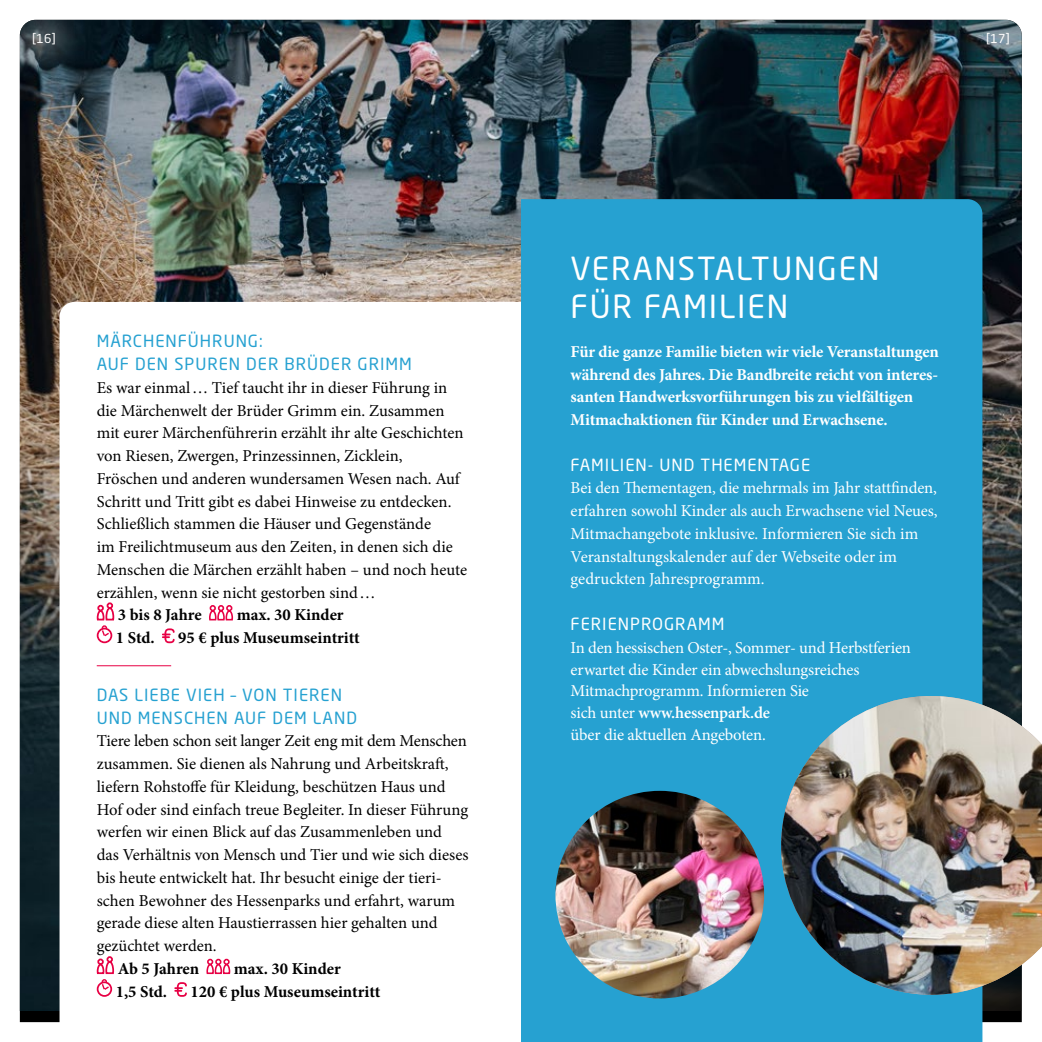
<style>
.page{position:relative;width:1042px;height:1042px;background:#fff}
.page>*{position:absolute;margin:0;border:0;box-sizing:border-box;transform-origin:0 0}
.t1{font:31.5px/38.5px "Neo Sans Pro Cyr";letter-spacing:.06em;color:#fff}
.t2{font:16.62px/22.8px "Minion Pro";color:#000}
.t3{font:16.62px/22.8px "Minion Pro";letter-spacing:-.01em;color:#fff}
.t4{font:700 16.62px/22.8px "Minion Pro";letter-spacing:-.01em;color:#fff}
.t5{font:700 16.62px "Minion Pro";color:#000}
.Angebot{font:16.62px/22.8px "Neo Sans Pro Cyr";letter-spacing:.06em;color:#26a1d1}
.Angebot-2{font:16.62px "Neo Sans Pro Cyr";letter-spacing:.06em;color:#fff}
.t6{font:12.25px "Neo Sans Pro Cyr";color:#fff}
.s1{font-weight:600}
</style>
<div class="page">
<img style="left:20px;top:20px;width:1002px;height:990px">
<div style="left:521px;top:199px;width:461px;height:843px;background:#26a1d1"></div>
<svg style="left:60px;top:302px;width:461px;height:708px"></svg>
<svg style="left:208px;top:604px;width:26px;height:17px"></svg>
<div style="left:98px;top:628px;width:13px;height:14px;background:#fff;border-radius:50%"></div>
<div style="left:97px;top:628px;width:15px;height:15px;border:2px solid #e70044;border-radius:50%"></div>
<svg style="left:96px;top:601px;width:19px;height:36px"></svg>
<svg style="left:162px;top:628px;width:13px;height:15px"></svg>
<hr style="left:97px;top:665px;width:74px;height:1px;background:#e70044">
<svg style="left:206px;top:958px;width:25px;height:17px"></svg>
<div style="left:98px;top:982px;width:13px;height:14px;background:#fff;border-radius:50%"></div>
<div style="left:97px;top:981px;width:15px;height:16px;border:2px solid #e70044;border-radius:50%"></div>
<svg style="left:96px;top:955px;width:19px;height:36px"></svg>
<svg style="left:174px;top:982px;width:13px;height:15px"></svg>
<img style="left:555px;top:791px;width:209px;height:207px">
<img style="left:781px;top:696px;width:261px;height:298px">
<svg style="left:19px;top:19px;width:71px;height:59px;background:#2e3c43"></svg>
<p class="t6" style="left:32px;top:30px;width:25px">[16]</p>
<p class="t6" style="left:986px;top:30px;width:25px">[17]</p>
<p class="Angebot" style="left:97px;top:330px;width:317px">MÄRCHENFÜHRUNG:<br>AUF DEN SPUREN DER BRÜDER GRIMM</p>
<p class="t2" style="left:97px;top:376px;width:372px">Es war einmal… Tief taucht ihr in dieser Führung in die Märchenwelt der Brüder Grimm ein. Zusammen mit eurer Märchenführerin erzählt ihr alte Geschichten von Riesen, Zwergen, Prinzessinnen, Zicklein, Fröschen und anderen wundersamen Wesen nach. Auf Schritt und Tritt gibt es dabei Hinweise zu entdecken.<br>Schließlich stammen die Häuser und Gegenstände<br>im Freilichtmuseum aus den Zeiten, in denen sich die Menschen die Märchen erzählt haben – und noch heute erzählen, wenn sie nicht gestorben sind…</p>
<p class="t5" style="left:118px;top:603px;width:85px">3 bis 8 Jahre</p>
<p class="t5" style="left:237px;top:603px;width:108px">max. 30 Kinder</p>
<p class="t5" style="left:116px;top:626px;width:40px">1 Std.</p>
<p class="t5" style="left:178px;top:626px;width:183px">95 € plus Museumseintritt</p>
<p class="Angebot" style="left:97px;top:683px;width:262px">DAS LIEBE VIEH – VON TIEREN<br>UND MENSCHEN AUF DEM LAND</p>
<p class="t2" style="left:97px;top:730px;width:373px">Tiere leben schon seit langer Zeit eng mit dem Menschen zusammen. Sie dienen als Nahrung und Arbeitskraft, liefern Rohstoffe für Kleidung, beschützen Haus und Hof oder sind einfach treue Begleiter. In dieser Führung werfen wir einen Blick auf das Zusammenleben und<br>das Verhältnis von Mensch und Tier und wie sich dieses bis heute entwickelt hat. Ihr besucht einige der tieri&shy;schen Bewohner des Hessenparks und erfahrt, warum gerade diese alten Haustierrassen hier gehalten und gezüchtet werden.</p>
<p class="t5" style="left:118px;top:957px;width:83px">Ab 5 Jahren</p>
<p class="t5" style="left:234px;top:957px;width:108px">max. 30 Kinder</p>
<p class="t5" style="left:116px;top:980px;width:53px">1,5 Std.</p>
<p class="t5" style="left:190px;top:980px;width:191px">120 € plus Museumseintritt</p>
<p class="t1" style="left:570px;top:248px;width:310px">VERANSTALTUNGEN<br>FÜR FAMILIEN</p>
<p class="t4" style="left:570px;top:340px;width:370px">Für die ganze Familie bieten wir viele Veranstaltungen</p>
<p class="t4" style="left:570px;top:363px;width:367px">während des Jahres. Die Bandbreite reicht von interes&shy;santen Handwerksvorführungen bis zu vielfältigen<br>Mitmachaktionen für Kinder und Erwachsene.</p>
<p class="Angebot-2" style="left:570px;top:454px;width:241px">FAMILIEN- UND THEMENTAGE</p>
<p class="t3" style="left:570px;top:477px;width:368px">Bei den Thementagen, die mehrmals im Jahr stattfinden, erfahren sowohl Kinder als auch Erwachsene viel Neues, Mitmachangebote inklusive. Informieren Sie sich im Veranstaltungskalender auf der Webseite oder im gedruckten Jahresprogramm.</p>
<p class="Angebot-2" style="left:570px;top:613px;width:155px">FERIENPROGRAMM</p>
<p class="t3" style="left:570px;top:636px;width:342px;line-height:21.9px">In den hessischen Oster-, Sommer- und Herbstferien erwartet die Kinder ein abwechslungsreiches Mitmachprogramm. Informieren Sie<br>sich unter <span class="s1">www.hessenpark.de<br></span>über die aktuellen Angeboten.</p>
</div>
